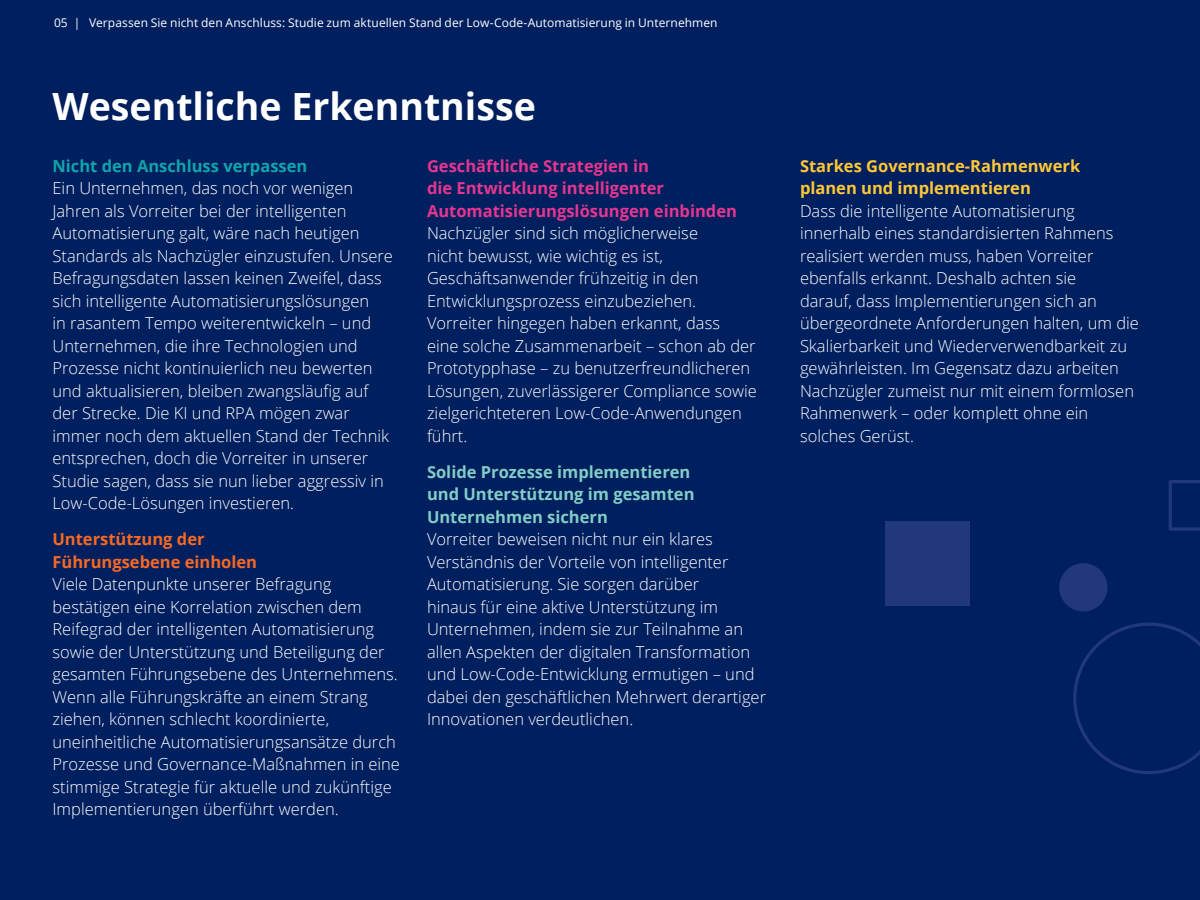
<style>
.page{position:relative;width:1200px;height:900px;background:#001f5e}
.page>*{position:absolute;margin:0;border:0;box-sizing:border-box;transform-origin:0 0}
.t1{font:700 37.5px "Open Sans";color:#fff}
.t2{font:300 16.5px/22.5px "Open Sans";color:#fff}
.t3{font:700 16.5px/22.5px "Open Sans";color:#e63690}
.t4{font:700 16.5px/22.5px "Open Sans";color:#82cec7}
.t5{font:700 16.5px/22.5px "Open Sans";color:#ffc836}
.t6{font:700 16.5px/22.5px "Open Sans";color:#f76924}
.t7{font:700 16.5px "Open Sans";color:#10a5ac}
.t8{font:12px "Open Sans";letter-spacing:.005em;color:#fff}
</style>
<div class="page">
<div style="left:885px;top:521px;width:84px;height:84px;background:#21387d"></div>
<div style="left:1059px;top:563px;width:49px;height:49px;background:#21387d;border-radius:50%"></div>
<svg style="left:1169px;top:480px;width:31px;height:51px"></svg>
<svg style="left:1073px;top:623px;width:127px;height:151px"></svg>
<p class="t8" style="left:54px;top:15px;width:665px">05 | Verpassen Sie nicht den Anschluss: Studie zum aktuellen Stand der Low-Code-Automatisierung in Unternehmen</p>
<h1 class="t1" style="left:52px;top:80px;width:485px">Wesentliche Erkenntnisse</h1>
<p class="t7" style="left:52px;top:154px;width:256px">Nicht den Anschluss verpassen</p>
<p class="t2" style="left:52px;top:176px;width:342px">Ein Unternehmen, das noch vor wenigen Jahren als Vorreiter bei der intelligenten Automatisierung galt, wäre nach heutigen Standards als Nachzügler einzustufen. Unsere Befragungsdaten lassen keinen Zweifel, dass sich intelligente Automatisierungslösungen<br>in rasantem Tempo weiterentwickeln – und Unternehmen, die ihre Technologien und Prozesse nicht kontinuierlich neu bewerten und aktualisieren, bleiben zwangsläufig auf der Strecke. Die KI und RPA mögen zwar immer noch dem aktuellen Stand der Technik entsprechen, doch die Vorreiter in unserer Studie sagen, dass sie nun lieber aggressiv in Low-Code-Lösungen investieren.</p>
<p class="t6" style="left:52px;top:528px;width:206px">Unterstützung der<br>Führungsebene einholen</p>
<p class="t2" style="left:52px;top:573px;width:349px">Viele Datenpunkte unserer Befragung bestätigen eine Korrelation zwischen dem Reifegrad der intelligenten Automatisierung sowie der Unterstützung und Beteiligung der gesamten Führungsebene des Unternehmens.<br>Wenn alle Führungskräfte an einem Strang ziehen, können schlecht koordinierte, uneinheitliche Automatisierungsansätze durch Prozesse und Governance-Maßnahmen in eine stimmige Strategie für aktuelle und zukünftige Implementierungen überführt werden.</p>
<p class="t3" style="left:427px;top:154px;width:311px">Geschäftliche Strategien in<br>die Entwicklung intelligenter<br>Automatisierungslösungen einbinden</p>
<p class="t2" style="left:427px;top:222px;width:331px">Nachzügler sind sich möglicherweise<br>nicht bewusst, wie wichtig es ist, Geschäftsanwender frühzeitig in den Entwicklungsprozess einzubeziehen.<br>Vorreiter hingegen haben erkannt, dass<br>eine solche Zusammenarbeit – schon ab der Prototypphase – zu benutzerfreundlicheren Lösungen, zuverlässigerer Compliance sowie zielgerichteteren Low-Code-Anwendungen führt.</p>
<p class="t4" style="left:427px;top:460px;width:269px">Solide Prozesse implementieren und Unterstützung im gesamten<br>Unternehmen sichern</p>
<p class="t2" style="left:427px;top:528px;width:341px">Vorreiter beweisen nicht nur ein klares Verständnis der Vorteile von intelligenter Automatisierung. Sie sorgen darüber<br>hinaus für eine aktive Unterstützung im Unternehmen, indem sie zur Teilnahme an allen Aspekten der digitalen Transformation und Low-Code-Entwicklung ermutigen – und dabei den geschäftlichen Mehrwert derartiger Innovationen verdeutlichen.</p>
<p class="t5" style="left:800px;top:154px;width:282px">Starkes Governance-Rahmenwerk planen und implementieren</p>
<p class="t2" style="left:800px;top:199px;width:341px">Dass die intelligente Automatisierung innerhalb eines standardisierten Rahmens realisiert werden muss, haben Vorreiter ebenfalls erkannt. Deshalb achten sie<br>darauf, dass Implementierungen sich an übergeordnete Anforderungen halten, um die Skalierbarkeit und Wiederverwendbarkeit zu gewährleisten. Im Gegensatz dazu arbeiten Nachzügler zumeist nur mit einem formlosen Rahmenwerk – oder komplett ohne ein solches Gerüst.</p>
</div>
